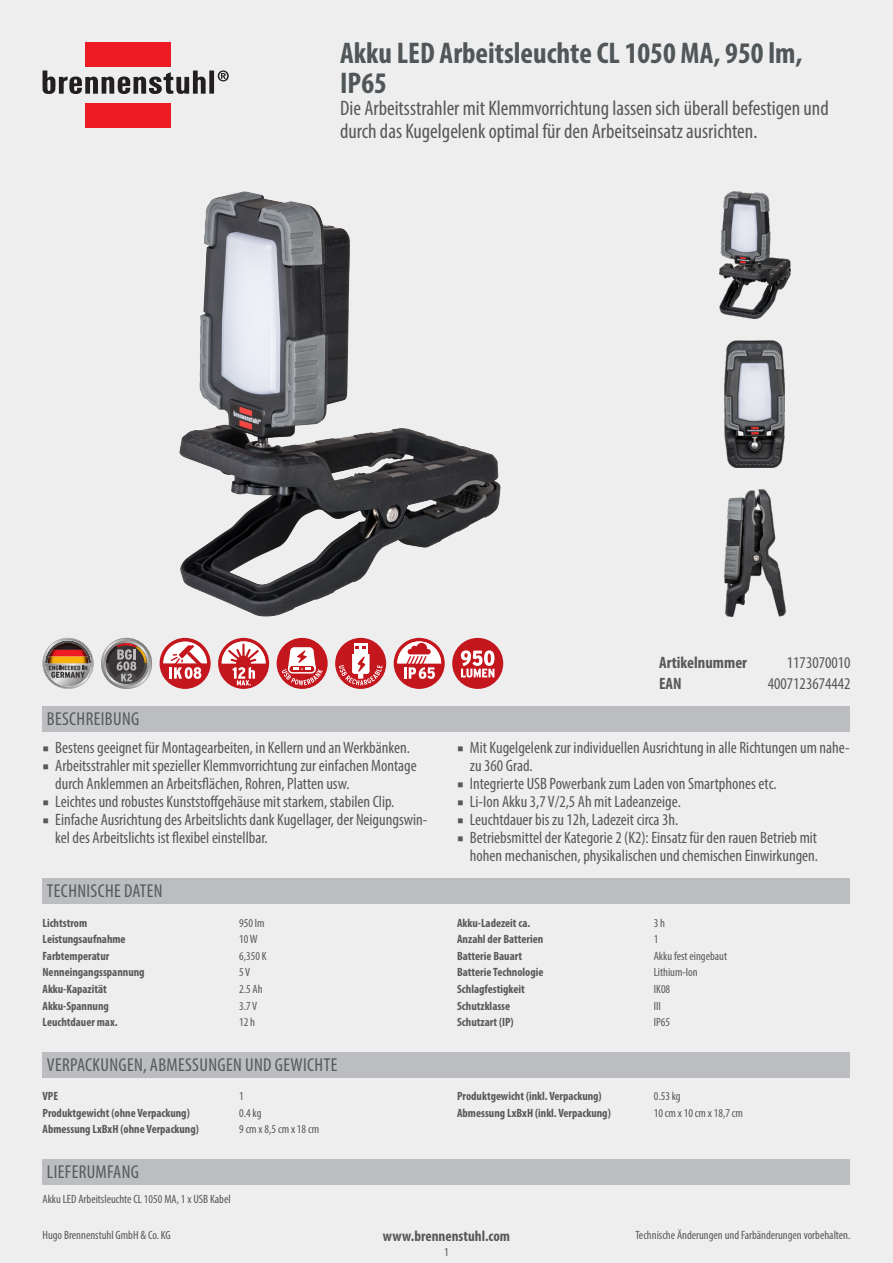
<style>
.page{position:relative;width:893px;height:1263px;background:#eeeeef}
.page>*{position:absolute;margin:0;border:0;box-sizing:border-box;transform-origin:0 0}
.t1{font:700 condensed 30px/30px "Myriad Pro";color:#515659}
.subtitle{font:condensed 21px/22.5px "Myriad Pro";color:#57585a}
.table_headline{font:condensed 18.75px "Myriad Pro";letter-spacing:.02em;color:#57585a}
.header_value{font:condensed 16.5px/18px "Myriad Pro";color:#57585a}
.header_key{font:700 condensed 16.5px "Myriad Pro";color:#57585a}
.footer_middle{font:700 condensed 15px "Myriad Pro";color:#57585a}
.techdata_key{font:700 condensed 12px "Myriad Pro";color:#57585a}
.techdata_value{font:condensed 12px "Myriad Pro";color:#57585a}
.footer_right{font:condensed 12px "Myriad Pro";color:#57585a}
.scope_of_delivery{font:condensed 12px "Myriad Pro";color:#57585a}
.footer_left{font:condensed 12px "Myriad Pro";color:#57585a}
.pageno{font:condensed 12px "Myriad Pro";color:#57585a}
.s1{font-family:"Minion Pro";font-stretch:normal}
</style>
<div class="page">
<img style="left:180px;top:191px;width:320px;height:426px">
<div style="left:85px;top:43px;width:86px;height:24px;background:#ed1c24"></div>
<div style="left:85px;top:103px;width:86px;height:25px;background:#ed1c24"></div>
<div style="left:209px;top:71px;width:5px;height:23px;background:#231f20"></div>
<svg style="left:43px;top:70px;width:163px;height:24px"></svg>
<svg style="left:218px;top:70px;width:11px;height:11px"></svg>
<img style="left:719px;top:191px;width:71px;height:128px">
<img style="left:725px;top:340px;width:60px;height:128px">
<img style="left:724px;top:489px;width:61px;height:128px">
<svg style="left:43px;top:638px;width:51px;height:51px"></svg>
<svg style="left:101px;top:638px;width:51px;height:51px"></svg>
<div style="left:160px;top:638px;width:51px;height:51px;background:#c4161d;border-radius:50%"></div>
<svg style="left:163px;top:641px;width:44px;height:38px"></svg>
<svg style="left:218px;top:638px;width:51px;height:51px"></svg>
<svg style="left:222px;top:641px;width:44px;height:44px;background:#dc7b7f"></svg>
<div style="left:277px;top:638px;width:51px;height:51px;background:#c4161d;border-radius:50%"></div>
<svg style="left:282px;top:647px;width:41px;height:42px"></svg>
<div style="left:335px;top:638px;width:51px;height:51px;background:#c4161d;border-radius:50%"></div>
<div style="left:354px;top:643px;width:14px;height:10px;background:#fff"></div>
<svg style="left:339px;top:646px;width:44px;height:39px"></svg>
<div style="left:394px;top:638px;width:51px;height:51px;background:#c4161d;border-radius:50%"></div>
<svg style="left:397px;top:641px;width:44px;height:38px"></svg>
<div style="left:452px;top:638px;width:51px;height:51px;background:#c4161d;border-radius:50%"></div>
<svg style="left:461px;top:650px;width:33px;height:28px"></svg>
<div style="left:43px;top:706px;width:807px;height:25px;background:#bcbdc0"></div>
<div style="left:43px;top:878px;width:807px;height:26px;background:#bcbdc0"></div>
<div style="left:43px;top:1052px;width:807px;height:25px;background:#bcbdc0"></div>
<div style="left:43px;top:1159px;width:807px;height:25px;background:#bcbdc0"></div>
<p class="t1" style="left:340px;top:37px;width:464px">Akku LED Arbeitsleuchte CL 1050 MA, 950 lm,<br>IP65</p>
<p class="subtitle" style="left:340px;top:97px;width:490px">Die Arbeitsstrahler mit Klemmvorrichtung lassen sich überall befestigen und durch das Kugelgelenk optimal für den Arbeitseinsatz ausrichten.</p>
<p class="table_headline" style="left:47px;top:707px;width:94px">BESCHREIBUNG</p>
<p class="header_value" style="left:43px;top:738px;width:369px"><span class="s1">■</span> Bestens geeignet für Montagearbeiten, in Kellern und an Werkbänken.</p>
<p class="header_value" style="left:55px;top:756px;width:363px;text-indent:-13px"><span class="s1">■</span> Arbeitsstrahler mit spezieller Klemmvorrichtung zur einfachen Montage durch Anklemmen an Arbeitsflächen, Rohren, Platten usw.</p>
<p class="header_value" style="left:43px;top:792px;width:353px"><span class="s1">■</span> Leichtes und robustes Kunststoffgehäuse mit starkem, stabilen Clip.</p>
<p class="header_value" style="left:55px;top:810px;width:374px;text-indent:-13px"><span class="s1">■</span> Einfache Ausrichtung des Arbeitslichts dank Kugellager, der Neigungswin&shy;kel des Arbeitslichts ist flexibel einstellbar.</p>
<p class="table_headline" style="left:47px;top:880px;width:117px">TECHNISCHE DATEN</p>
<p class="techdata_key" style="left:43px;top:915px;width:46px">Lichtstrom</p>
<p class="techdata_value" style="left:239px;top:915px;width:27px">950 lm</p>
<p class="techdata_key" style="left:43px;top:932px;width:85px">Leistungsaufnahme</p>
<p class="techdata_value" style="left:239px;top:932px;width:20px">10 W</p>
<p class="techdata_key" style="left:43px;top:948px;width:68px">Farbtemperatur</p>
<p class="techdata_value" style="left:239px;top:949px;width:29px">6,350 K</p>
<p class="techdata_key" style="left:43px;top:965px;width:104px">Nenneingangsspannung</p>
<p class="techdata_value" style="left:239px;top:965px;width:13px">5 V</p>
<p class="techdata_key" style="left:43px;top:981px;width:66px">Akku-Kapazität</p>
<p class="techdata_value" style="left:239px;top:982px;width:25px">2.5 Ah</p>
<p class="techdata_key" style="left:43px;top:998px;width:68px">Akku-Spannung</p>
<p class="techdata_value" style="left:239px;top:998px;width:20px">3.7 V</p>
<p class="techdata_key" style="left:43px;top:1015px;width:77px">Leuchtdauer max.</p>
<p class="techdata_value" style="left:239px;top:1015px;width:17px">12 h</p>
<p class="table_headline" style="left:47px;top:1053px;width:292px">VERPACKUNGEN, ABMESSUNGEN UND GEWICHTE</p>
<p class="techdata_key" style="left:43px;top:1089px;width:17px">VPE</p>
<p class="techdata_value" style="left:239px;top:1089px;width:6px">1</p>
<p class="techdata_key" style="left:43px;top:1105px;width:149px">Produktgewicht (ohne Verpackung)</p>
<p class="techdata_value" style="left:239px;top:1105px;width:24px">0.4 kg</p>
<p class="techdata_key" style="left:43px;top:1122px;width:158px">Abmessung LxBxH (ohne Verpackung)</p>
<p class="techdata_value" style="left:239px;top:1122px;width:81px">9 cm x 8,5 cm x 18 cm</p>
<p class="table_headline" style="left:47px;top:1160px;width:94px">LIEFERUMFANG</p>
<p class="scope_of_delivery" style="left:43px;top:1192px;width:190px">Akku LED Arbeitsleuchte CL 1050 MA, 1 x USB Kabel</p>
<p class="header_key" style="left:659px;top:652px;width:89px">Artikelnummer</p>
<p class="header_value" style="left:787px;top:653px;width:65px">1173070010</p>
<p class="header_key" style="left:659px;top:673px;width:24px">EAN</p>
<p class="header_value" style="left:768px;top:674px;width:84px">4007123674442</p>
<p class="header_value" style="left:470px;top:738px;width:381px;text-indent:-13px"><span class="s1">■</span> Mit Kugelgelenk zur individuellen Ausrichtung in alle Richtungen um nahe&shy;zu 360 Grad.</p>
<p class="header_value" style="left:457px;top:774px;width:321px"><span class="s1">■</span> Integrierte USB Powerbank zum Laden von Smartphones etc.</p>
<p class="header_value" style="left:457px;top:792px;width:225px"><span class="s1">■</span> Li-Ion Akku 3,7 V/2,5 Ah mit Ladeanzeige.</p>
<p class="header_value" style="left:457px;top:810px;width:223px"><span class="s1">■</span> Leuchtdauer bis zu 12h, Ladezeit circa 3h.</p>
<p class="header_value" style="left:457px;top:828px;width:362px;text-align:right"><span class="s1">■</span> Betriebsmittel der Kategorie 2 (K2): Einsatz für den rauen Betrieb mit hohen mechanischen, physikalischen und chemischen Einwirkungen.</p>
<p class="techdata_key" style="left:457px;top:915px;width:75px">Akku-Ladezeit ca.</p>
<p class="techdata_value" style="left:654px;top:915px;width:13px">3 h</p>
<p class="techdata_key" style="left:457px;top:932px;width:88px">Anzahl der Batterien</p>
<p class="techdata_value" style="left:654px;top:932px;width:6px">1</p>
<p class="techdata_key" style="left:457px;top:948px;width:67px">Batterie Bauart</p>
<p class="techdata_value" style="left:654px;top:949px;width:75px">Akku fest eingebaut</p>
<p class="techdata_key" style="left:457px;top:965px;width:88px">Batterie Technologie</p>
<p class="techdata_value" style="left:654px;top:965px;width:45px">Lithium-Ion</p>
<p class="techdata_key" style="left:457px;top:981px;width:69px">Schlagfestigkeit</p>
<p class="techdata_value" style="left:654px;top:982px;width:18px">IK08</p>
<p class="techdata_key" style="left:457px;top:998px;width:55px">Schutzklasse</p>
<p class="techdata_value" style="left:654px;top:998px;width:9px">III</p>
<p class="techdata_key" style="left:457px;top:1015px;width:58px">Schutzart (IP)</p>
<p class="techdata_value" style="left:654px;top:1015px;width:18px">IP65</p>
<p class="techdata_key" style="left:457px;top:1089px;width:146px">Produktgewicht (inkl. Verpackung)</p>
<p class="techdata_value" style="left:654px;top:1089px;width:28px">0.53 kg</p>
<p class="techdata_key" style="left:457px;top:1105px;width:155px">Abmessung LxBxH (inkl. Verpackung)</p>
<p class="techdata_value" style="left:654px;top:1105px;width:91px">10 cm x 10 cm x 18,7 cm</p>
<p class="footer_left" style="left:43px;top:1228px;width:130px">Hugo Brennenstuhl GmbH &amp; Co. KG</p>
<p class="footer_right" style="left:635px;top:1228px;width:216px">Technische Änderungen und Farbänderungen vorbehalten.</p>
<p class="footer_middle" style="left:383px;top:1227px;width:129px">www.brennenstuhl.com</p>
<p class="pageno" style="left:444px;top:1245px;width:6px">1</p>
</div>
